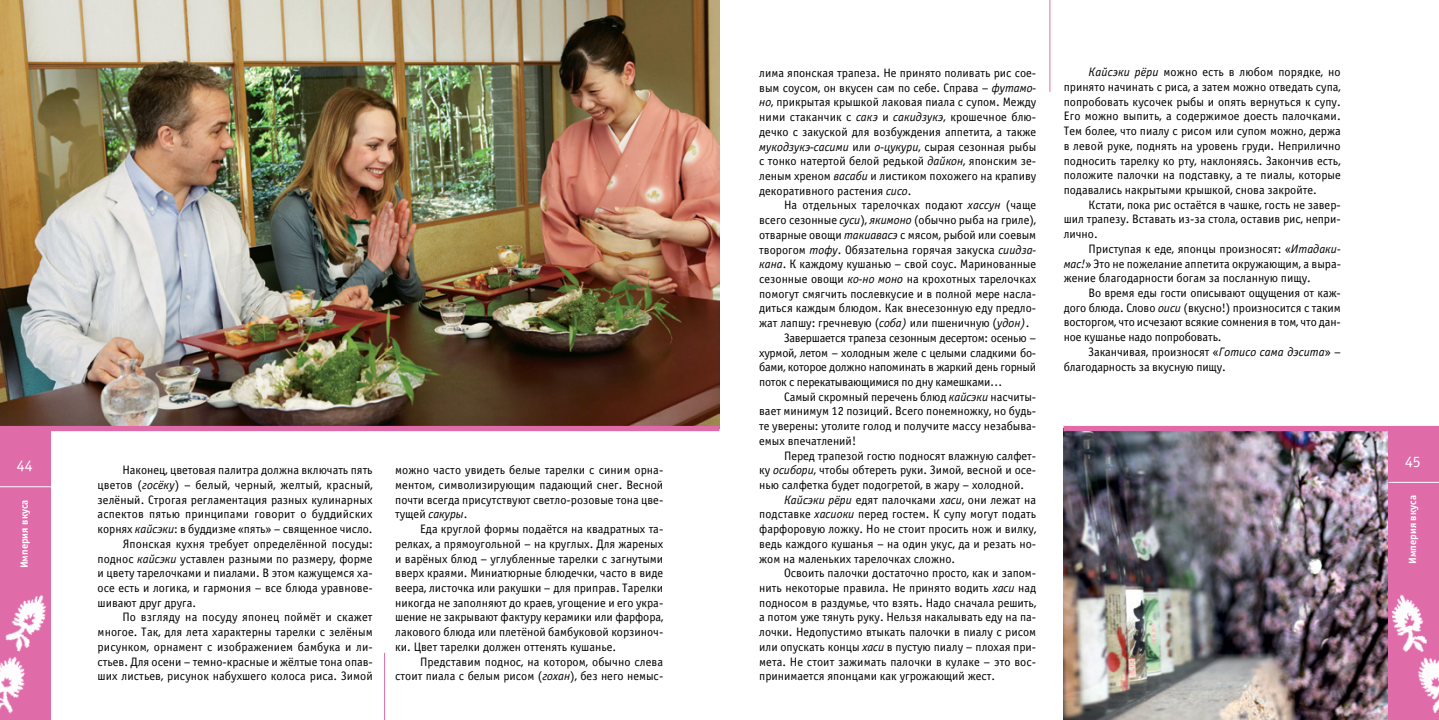
<style>
.page{position:relative;width:1439px;height:720px;background:#fff}
.page>*{position:absolute;margin:0;border:0;box-sizing:border-box;transform-origin:0 0}
.t1{font:15.75px "Officina Sans Book C";color:#fff}
.t2{font:12.25px/14.7px "Officina Sans Book C";color:#000;text-align:justify}
.t3{font:12.25px "Officina Sans Book C";letter-spacing:-.02em;color:#000}
.t4{font:10.5px "Officina Sans Bold C";color:#fff}
.s1{font-style:italic}
</style>
<div class="page">
<img style="left:0;top:0;width:719px;height:425px">
<hr style="left:384px;top:652px;width:1px;height:67px;background:#e06ba9">
<div style="left:0;top:430px;width:50px;height:289px;background:#e06ba9"></div>
<img style="left:0;top:595px;width:46px;height:119px">
<hr style="left:0;top:486px;width:55px;height:1px;background:#fff">
<div style="left:0;top:425px;width:719px;height:6px;background:#e06ba9"></div>
<img style="left:1063px;top:431px;width:325px;height:288px">
<div style="left:1388px;top:429px;width:51px;height:290px;background:#e06ba9"></div>
<img style="left:1391px;top:594px;width:48px;height:120px">
<hr style="left:1388px;top:481px;width:51px;height:1px;background:#fff">
<div style="left:1063px;top:425px;width:376px;height:6px;background:#e06ba9"></div>
<hr style="left:1049px;top:0;width:1px;height:92px;background:#e06ba9">
<p class="t1" style="left:17px;top:457px;width:17px">44</p>
<p class="t4" style="left:18px;top:568px;width:70px;rotate:-90deg">Империя вкуса</p>
<p class="t2" style="left:122px;top:463px;width:252px">Наконец, цветовая палитра должна включать пять</p>
<p class="t2" style="left:98px;top:477px;width:277px">цветов (<span class="s1">госёку</span>) – белый, черный, желтый, красный,</p>
<p class="t2" style="left:98px;top:492px;width:276px">зелёный. Строгая регламентация разных кулинарных</p>
<p class="t2" style="left:98px;top:507px;width:276px">аспектов пятью принципами говорит о буддийских</p>
<p class="t2" style="left:98px;top:521px;width:276px">корнях <span class="s1">кайсэки</span>: в буддизме «пять» – священное число.</p>
<p class="t2" style="left:122px;top:536px;width:252px">Японская кухня требует определённой посуды:</p>
<p class="t2" style="left:98px;top:551px;width:276px">поднос <span class="s1">кайсэки</span> уставлен разными по размеру, форме</p>
<p class="t2" style="left:98px;top:565px;width:277px">и цвету тарелочками и пиалами. В этом кажущемся ха-</p>
<p class="t2" style="left:98px;top:580px;width:277px">осе есть и логика, и гармония – все блюда уравнове-</p>
<p class="t2" style="left:98px;top:595px;width:100px">шивают друг друга.</p>
<p class="t2" style="left:122px;top:610px;width:252px">По взгляду на посуду японец поймёт и скажет</p>
<p class="t2" style="left:98px;top:624px;width:277px">многое. Так, для лета характерны тарелки с зелёным</p>
<p class="t2" style="left:98px;top:639px;width:277px">рисунком, орнамент с изображением бамбука и ли-</p>
<p class="t2" style="left:98px;top:654px;width:277px">стьев. Для осени – темно-красные и жёлтые тона опав-</p>
<p class="t2" style="left:98px;top:668px;width:277px">ших листьев, рисунок набухшего колоса риса. Зимой</p>
<p class="t2" style="left:395px;top:463px;width:270px">можно часто увидеть белые тарелки с синим орна&shy;ментом, символизирующим падающий снег. Весной почти всегда присутствуют светло-розовые тона цве&shy;тущей <span class="s1">сакуры</span>.</p>
<p class="t2" style="left:395px;top:521px;width:270px;text-indent:25px">Еда круглой формы подаётся на квадратных та&shy;релках, а прямоугольной – на круглых. Для жареных и варёных блюд – углубленные тарелки с загнутыми вверх краями. Миниатюрные блюдечки, часто в виде веера, листочка или ракушки – для приправ. Тарелки никогда не заполняют до краев, угощение и его укра&shy;шение не закрывают фактуру керамики или фарфора, лакового блюда или плетёной бамбуковой корзиноч&shy;ки. Цвет тарелки должен оттенять кушанье.</p>
<p class="t2" style="left:395px;top:654px;width:270px;text-align:right">Представим поднос, на котором, обычно слева стоит пиала с белым рисом (<span class="s1">гохан</span>), без него немыс-</p>
<p class="t2" style="left:759px;top:66px;width:278px">лима японская трапеза. Не принято поливать рис сое&shy;вым соусом, он вкусен сам по себе. Справа – <span class="s1">футамо&shy;но</span>, прикрытая крышкой лаковая пиала с супом. Между ними стаканчик с <span class="s1">сакэ</span> и <span class="s1">сакидзукэ</span>, крошечное блю&shy;дечко с закуской для возбуждения аппетита, а также <span class="s1">мукодзукэ-сасими</span> или <span class="s1">о-цукури</span>, сырая сезонная рыбы с тонко натертой белой редькой <span class="s1">дайкон</span>, японским зе&shy;леным хреном <span class="s1">васаби</span> и листиком похожего на крапиву декоративного растения <span class="s1">сисо</span>.</p>
<p class="t2" style="left:784px;top:198px;width:254px">На отдельных тарелочках подают <span class="s1">хассун</span> (чаще</p>
<p class="t2" style="left:759px;top:213px;width:278px">всего сезонные <span class="s1">суси</span>), <span class="s1">якимоно</span> (обычно рыба на гриле),</p>
<p class="t2" style="left:759px;top:227px;width:279px">отварные овощи <span class="s1">такиавасэ</span> с мясом, рыбой или соевым</p>
<p class="t2" style="left:759px;top:242px;width:278px">творогом <span class="s1">тофу</span>. Обязательна горячая закуска <span class="s1">сиидза-</span></p>
<p class="t2" style="left:759px;top:257px;width:278px"><span class="s1">кана</span>. К каждому кушанью – свой соус. Маринованные</p>
<p class="t2" style="left:759px;top:271px;width:278px">сезонные овощи <span class="s1">ко-но моно</span> на крохотных тарелочках</p>
<p class="t2" style="left:759px;top:286px;width:278px">помогут смягчить послевкусие и в полной мере насла-</p>
<p class="t2" style="left:759px;top:301px;width:278px">диться каждым блюдом. Как внесезонную еду предло-</p>
<p class="t2" style="left:759px;top:316px;width:272px">жат лапшу: гречневую (<span class="s1">соба)</span> или пшеничную (<span class="s1">удон)</span>.</p>
<p class="t3" style="left:784px;top:331px;width:254px">Завершается трапеза сезонным десертом: осенью –</p>
<p class="t3" style="left:759px;top:345px;width:278px">хурмой, летом – холодным желе с целыми сладкими бо-</p>
<p class="t3" style="left:759px;top:360px;width:278px">бами, которое должно напоминать в жаркий день горный</p>
<p class="t3" style="left:759px;top:375px;width:245px">поток с перекатывающимися по дну камешками…</p>
<p class="t2" style="left:784px;top:389px;width:254px">Самый скромный перечень блюд <span class="s1">кайсэки</span> насчиты-</p>
<p class="t2" style="left:759px;top:404px;width:278px">вает минимум 12 позиций. Всего понемножку, но будь-</p>
<p class="t2" style="left:759px;top:418px;width:278px">те уверены: утолите голод и получите массу незабыва-</p>
<p class="t2" style="left:759px;top:433px;width:98px">емых впечатлений!</p>
<p class="t2" style="left:784px;top:448px;width:254px">Перед трапезой гостю подносят влажную салфет-</p>
<p class="t2" style="left:759px;top:463px;width:278px">ку <span class="s1">осибори</span>, чтобы обтереть руки. Зимой, весной и осе-</p>
<p class="t2" style="left:759px;top:477px;width:266px">нью салфетка будет подогретой, в жару – холодной.</p>
<p class="t2" style="left:784px;top:492px;width:254px"><span class="s1">Кайсэки рёри</span> едят палочками <span class="s1">хаси</span>, они лежат на</p>
<p class="t2" style="left:759px;top:507px;width:278px">подставке <span class="s1">хасиоки</span> перед гостем. К супу могут подать</p>
<p class="t2" style="left:759px;top:521px;width:278px">фарфоровую ложку. Но не стоит просить нож и вилку,</p>
<p class="t2" style="left:759px;top:536px;width:278px">ведь каждого кушанья – на один укус, да и резать но-</p>
<p class="t2" style="left:759px;top:551px;width:197px">жом на маленьких тарелочках сложно.</p>
<p class="t2" style="left:784px;top:565px;width:254px">Освоить палочки достаточно просто, как и запом-</p>
<p class="t2" style="left:759px;top:580px;width:278px">нить некоторые правила. Не принято водить <span class="s1">хаси</span> над</p>
<p class="t2" style="left:759px;top:595px;width:278px">подносом в раздумье, что взять. Надо сначала решить,</p>
<p class="t2" style="left:759px;top:610px;width:278px">а потом уже тянуть руку. Нельзя накалывать еду на па-</p>
<p class="t2" style="left:759px;top:624px;width:278px">лочки. Недопустимо втыкать палочки в пиалу с рисом</p>
<p class="t2" style="left:759px;top:639px;width:278px">или опускать концы <span class="s1">хаси</span> в пустую пиалу – плохая при-</p>
<p class="t2" style="left:759px;top:654px;width:278px">мета. Не стоит зажимать палочки в кулаке – это вос-</p>
<p class="t2" style="left:759px;top:668px;width:237px">принимается японцами как угрожающий жест.</p>
<p class="t2" style="left:1063px;top:65px;width:279px;text-indent:25px"><span class="s1">Кайсэки рёри</span> можно есть в любом порядке, но принято начинать с риса, а затем можно отведать супа, попробовать кусочек рыбы и опять вернуться к супу.<br>Его можно выпить, а содержимое доесть палочками.<br>Тем более, что пиалу с рисом или супом можно, держа в левой руке, поднять на уровень груди. Неприлично подносить тарелку ко рту, наклоняясь. Закончив есть, положите палочки на подставку, а те пиалы, которые подавались накрытыми крышкой, снова закройте.</p>
<p class="t2" style="left:1063px;top:197px;width:278px;text-indent:25px">Кстати, пока рис остаётся в чашке, гость не завер&shy;шил трапезу. Вставать из-за стола, оставив рис, непри&shy;лично.</p>
<p class="t2" style="left:1063px;top:241px;width:279px;text-indent:25px">Приступая к еде, японцы произносят: «<span class="s1">Итадаки&shy;мас!</span>» Это не пожелание аппетита окружающим, а выра&shy;жение благодарности богам за посланную пищу.</p>
<p class="t2" style="left:1063px;top:285px;width:279px;text-indent:25px">Во время еды гости описывают ощущения от каж&shy;дого блюда. Слово <span class="s1">оиси</span> (вкусно!) произносится с таким восторгом, что исчезают всякие сомнения в том, что дан&shy;ное кушанье надо попробовать.</p>
<p class="t2" style="left:1063px;top:344px;width:279px;text-indent:25px">Заканчивая, произносят «<span class="s1">Готисо сама дэсита</span>» – благодарность за вкусную пищу.</p>
<p class="t1" style="left:1405px;top:452px;width:17px">45</p>
<p class="t4" style="left:1406px;top:563px;width:70px;rotate:-90deg">Империя вкуса</p>
</div>
